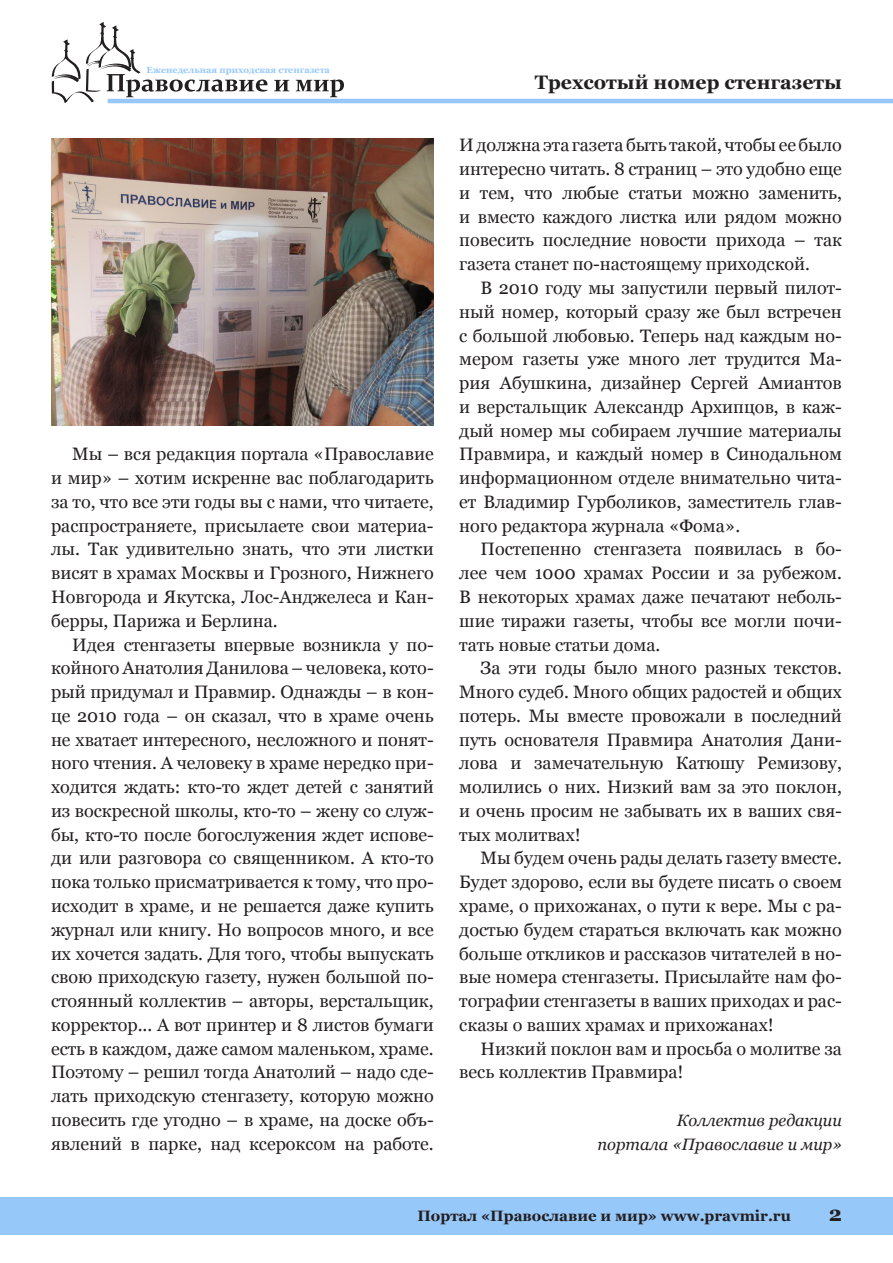
<style>
.page{position:relative;width:893px;height:1263px;background:#fff}
.page>*{position:absolute;margin:0;border:0;box-sizing:border-box;transform-origin:0 0}
.t1{font:700 21px "Georgia";color:#231f20}
.kolontitul{font:700 19.5px "Georgia";color:#231f20}
.Text{font:18px/23.7px "Georgia";color:#231f20;text-align:justify}
.Bibliography{font:italic 16.5px/23.7px "Georgia";color:#231f20;text-align:right}
.t2{font:700 15px "Georgia";color:#231f20}
.t3{font:700 9px "Georgia";color:#96c8fa}
</style>
<div class="page">
<svg style="left:52px;top:22px;width:215px;height:81px"></svg>
<svg style="left:274px;top:80px;width:15px;height:11px"></svg>
<svg style="left:296px;top:79px;width:48px;height:18px"></svg>
<hr style="left:108px;top:99px;width:785px;height:4px;background:#96c8fa">
<div style="left:0;top:1197px;width:893px;height:37px;background:#96c8fa"></div>
<img style="left:51px;top:138px;width:383px;height:287px">
<p class="t3" style="left:147px;top:64px;width:185px">Еженедельная приходская стенгазета</p>
<p class="Text" style="left:51px;top:443px;width:384px;text-indent:21px">Мы – вся редакция портала «Православие и мир» – хотим искренне вас поблагодарить за то, что все эти годы вы с нами, что читаете, распространяете, присылаете свои материа&shy;лы. Так удивительно знать, что эти листки висят в храмах Москвы и Грозного, Нижнего Новгорода и Якутска, Лос-Анджелеса и Кан&shy;берры, Парижа и Берлина.</p>
<p class="Text" style="left:51px;top:633px;width:384px;text-indent:21px">Идея стенгазеты впервые возникла у по&shy;койного Анатолия Данилова – человека, кото&shy;рый придумал и Правмир. Однажды – в кон&shy;це 2010 года – он сказал, что в храме очень не хватает интересного, несложного и понят&shy;ного чтения. А человеку в храме нередко при&shy;ходится ждать: кто-то ждет детей с занятий из воскресной школы, кто-то – жену со служ&shy;бы, кто-то после богослужения ждет испове&shy;ди или разговора со священником. А кто-то пока только присматривается к тому, что про&shy;исходит в храме, и не решается даже купить журнал или книгу. Но вопросов много, и все их хочется задать. Для того, чтобы выпускать свою приходскую газету, нужен большой по&shy;стоянный коллектив – авторы, верстальщик, корректор... А вот принтер и 8 листов бумаги есть в каждом, даже самом маленьком, храме.<br>Поэтому – решил тогда Анатолий – надо сде&shy;лать приходскую стенгазету, которую можно повесить где угодно – в храме, на доске объ&shy;явлений в парке, над ксероксом на работе.</p>
<p class="kolontitul" style="left:535px;top:69px;width:309px">Трехсотый номер стенгазеты</p>
<p class="Text" style="left:459px;top:134px;width:384px">И должна эта газета быть такой, чтобы ее было интересно читать. 8 страниц – это удобно еще и тем, что любые статьи можно заменить, и вместо каждого листка или рядом можно повесить последние новости прихода – так газета станет по-настоящему приходской.</p>
<p class="Text" style="left:459px;top:276px;width:384px;text-indent:21px">В 2010 году мы запустили первый пилот&shy;ный номер, который сразу же был встречен с большой любовью. Теперь над каждым но&shy;мером газеты уже много лет трудится Ма&shy;рия Абушкина, дизайнер Сергей Амиантов и верстальщик Александр Архипцов, в каж&shy;дый номер мы собираем лучшие материалы Правмира, и каждый номер в Синодальном информационном отделе внимательно чита&shy;ет Владимир Гурболиков, заместитель глав&shy;ного редактора журнала «Фома».</p>
<p class="Text" style="left:459px;top:538px;width:384px;text-indent:21px">Постепенно стенгазета появилась в бо&shy;лее чем 1000 храмах России и за рубежом.<br>В некоторых храмах даже печатают неболь&shy;шие тиражи газеты, чтобы все могли почи&shy;тать новые статьи дома.</p>
<p class="Text" style="left:459px;top:657px;width:384px;text-indent:21px">За эти годы было много разных текстов.<br>Много судеб. Много общих радостей и общих потерь. Мы вместе провожали в последний путь основателя Правмира Анатолия Дани&shy;лова и замечательную Катюшу Ремизову, молились о них. Низкий вам за это поклон, и очень просим не забывать их в ваших свя&shy;тых молитвах!</p>
<p class="Text" style="left:459px;top:847px;width:384px;text-indent:21px">Мы будем очень рады делать газету вместе.<br>Будет здорово, если вы будете писать о своем храме, о прихожанах, о пути к вере. Мы с ра&shy;достью будем стараться включать как можно больше откликов и рассказов читателей в но&shy;вые номера стенгазеты. Присылайте нам фо&shy;тографии стенгазеты в ваших приходах и рас&shy;сказы о ваших храмах и прихожанах!</p>
<p class="Text" style="left:459px;top:1037px;width:384px;text-indent:21px">Низкий поклон вам и просьба о молитве за весь коллектив Правмира!</p>
<p class="Bibliography" style="left:597px;top:1108px;width:246px">Коллектив редакции<br>портала «Православие и мир»</p>
<p class="t2" style="left:417px;top:1206px;width:375px">Портал «Православие и мир» www.pravmir.ru</p>
<p class="t1" style="left:829px;top:1200px;width:15px">2</p>
</div>
